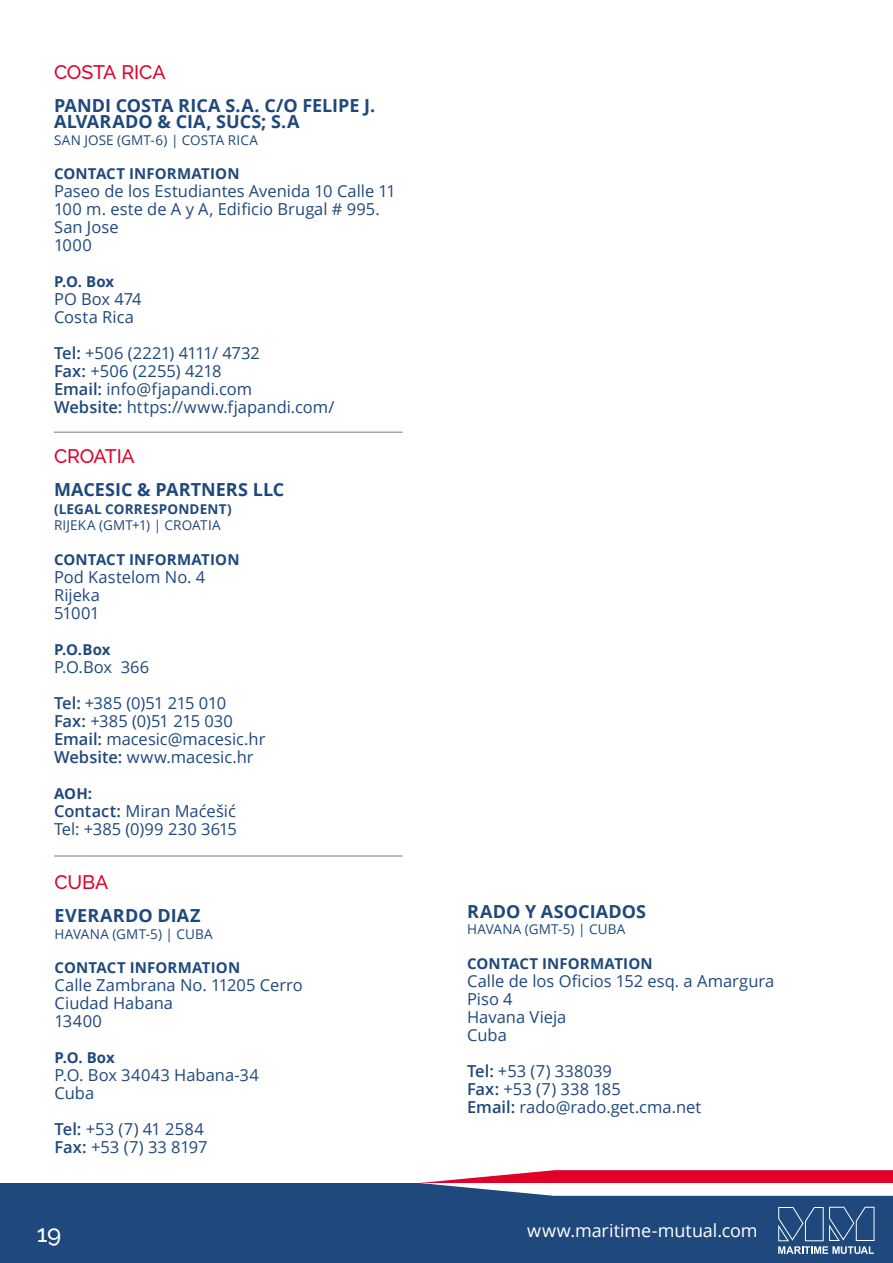
<style>
.page{position:relative;width:893px;height:1263px;background:#fff}
.page>*{position:absolute;margin:0;border:0;box-sizing:border-box;transform-origin:0 0}
.t1{font:500 24px "Raleway";color:#fff}
.body-copy{font:500 19.5px "Raleway";letter-spacing:-.01em;color:#e20029}
.body-copy-2{font:700 18px/16.5px "Open Sans";letter-spacing:.005em;color:#1f487c}
.t2{font:18px "Open Sans";letter-spacing:-.005em;color:#fff}
.body-copy-3{font:16.5px/18px "Open Sans";color:#1f487c}
.body-copy-4{font:16.5px "Open Sans";letter-spacing:-.02em;color:#1f487c}
.body-copy-5{font:700 15px "Open Sans";letter-spacing:.01em;color:#1f487c}
.body-copy-6{font:13.5px "Open Sans";letter-spacing:.015em;color:#1f487c}
.body-copy-7{font:700 13.5px "Open Sans";letter-spacing:.02em;color:#1f487c}
.s1{font-weight:600}
</style>
<div class="page">
<div style="left:0;top:1183px;width:893px;height:80px;background:#1f487c"></div>
<svg style="left:778px;top:1207px;width:96px;height:47px"></svg>
<svg style="left:420px;top:1170px;width:473px;height:26px;background:#e1849a"></svg>
<hr style="left:54px;top:432px;width:349px;height:1px;background:#787a7d">
<hr style="left:54px;top:856px;width:349px;height:1px;background:#787a7d">
<p class="body-copy" style="left:54px;top:61px;width:113px">COSTA RICA</p>
<p class="body-copy-2" style="left:54px;top:97px;width:323px">PANDI COSTA RICA S.A. C/O FELIPE J.<br>ALVARADO &amp; CIA, SUCS; S.A</p>
<p class="body-copy-6" style="left:54px;top:131px;width:205px">SAN JOSE (GMT-6) | COSTA RICA</p>
<p class="body-copy-5" style="left:54px;top:163px;width:187px">CONTACT INFORMATION</p>
<p class="body-copy-3" style="left:54px;top:182px;width:343px">Paseo de los Estudiantes Avenida 10 Calle 11<br>100 m. este de A y A, Edificio Brugal # 995.</p>
<p class="body-copy-3" style="left:54px;top:218px;width:66px">San Jose</p>
<p class="body-copy-3" style="left:54px;top:236px;width:39px">1000</p>
<p class="body-copy-5" style="left:54px;top:271px;width:62px">P.O. Box</p>
<p class="body-copy-3" style="left:54px;top:290px;width:89px">PO Box 474</p>
<p class="body-copy-3" style="left:54px;top:308px;width:81px">Costa Rica</p>
<p class="body-copy-3" style="left:54px;top:344px;width:208px"><span class="s1">Tel:</span> +506 (2221) 4111/ 4732</p>
<p class="body-copy-3" style="left:54px;top:362px;width:169px"><span class="s1">Fax:</span> +506 (2255) 4218</p>
<p class="body-copy-3" style="left:54px;top:380px;width:200px"><span class="s1">Email:</span> info@fjapandi.com</p>
<p class="body-copy-3" style="left:54px;top:398px;width:282px"><span class="s1">Website:</span> https://www.fjapandi.com/</p>
<p class="body-copy" style="left:54px;top:445px;width:82px">CROATIA</p>
<p class="body-copy-2" style="left:54px;top:481px;width:232px">MACESIC &amp; PARTNERS LLC</p>
<p class="body-copy-7" style="left:54px;top:499px;width:179px">(LEGAL CORRESPONDENT)</p>
<p class="body-copy-6" style="left:54px;top:516px;width:168px">RIJEKA (GMT+1) | CROATIA</p>
<p class="body-copy-5" style="left:54px;top:549px;width:187px">CONTACT INFORMATION</p>
<p class="body-copy-3" style="left:54px;top:567px;width:153px">Pod Kastelom No. 4</p>
<p class="body-copy-3" style="left:54px;top:585px;width:47px">Rijeka</p>
<p class="body-copy-3" style="left:54px;top:603px;width:47px">51001</p>
<p class="body-copy-5" style="left:54px;top:639px;width:58px">P.O.Box</p>
<p class="body-copy-3" style="left:54px;top:657px;width:97px">P.O.Box 366</p>
<p class="body-copy-4" style="left:54px;top:691px;width:174px"><span class="s1">Tel:</span> +385 (0)51 215 010</p>
<p class="body-copy-3" style="left:54px;top:711px;width:181px"><span class="s1">Fax:</span> +385 (0)51 215 030</p>
<p class="body-copy-3" style="left:54px;top:729px;width:213px"><span class="s1">Email:</span> macesic@macesic.hr</p>
<p class="body-copy-3" style="left:54px;top:747px;width:201px"><span class="s1">Website:</span> www.macesic.hr</p>
<p class="body-copy-5" style="left:54px;top:783px;width:40px">AOH:</p>
<p class="body-copy-3" style="left:54px;top:801px;width:184px"><span class="s1">Contact:</span> Miran Maćešić</p>
<p class="body-copy-3" style="left:54px;top:819px;width:184px">Tel: +385 (0)99 230 3615</p>
<p class="body-copy" style="left:55px;top:871px;width:55px">CUBA</p>
<p class="body-copy-2" style="left:55px;top:907px;width:147px">EVERARDO DIAZ</p>
<p class="body-copy-6" style="left:55px;top:924px;width:160px">HAVANA (GMT-5) | CUBA</p>
<p class="body-copy-5" style="left:55px;top:957px;width:187px">CONTACT INFORMATION</p>
<p class="body-copy-3" style="left:55px;top:976px;width:250px">Calle Zambrana No. 11205 Cerro</p>
<p class="body-copy-3" style="left:55px;top:994px;width:120px">Ciudad Habana</p>
<p class="body-copy-3" style="left:55px;top:1012px;width:49px">13400</p>
<p class="body-copy-5" style="left:55px;top:1047px;width:62px">P.O. Box</p>
<p class="body-copy-3" style="left:55px;top:1066px;width:206px">P.O. Box 34043 Habana-34</p>
<p class="body-copy-3" style="left:55px;top:1084px;width:41px">Cuba</p>
<p class="body-copy-3" style="left:55px;top:1120px;width:151px"><span class="s1">Tel:</span> +53 (7) 41 2584</p>
<p class="body-copy-3" style="left:55px;top:1138px;width:154px"><span class="s1">Fax:</span> +53 (7) 33 8197</p>
<p class="body-copy-2" style="left:467px;top:902px;width:180px">RADO Y ASOCIADOS</p>
<p class="body-copy-6" style="left:467px;top:920px;width:160px">HAVANA (GMT-5) | CUBA</p>
<p class="body-copy-5" style="left:467px;top:953px;width:187px">CONTACT INFORMATION</p>
<p class="body-copy-3" style="left:467px;top:971px;width:309px">Calle de los Oficios 152 esq. a Amargura</p>
<p class="body-copy-3" style="left:467px;top:989px;width:47px">Piso 4</p>
<p class="body-copy-3" style="left:467px;top:1007px;width:101px">Havana Vieja</p>
<p class="body-copy-3" style="left:467px;top:1025px;width:41px">Cuba</p>
<p class="body-copy-3" style="left:467px;top:1061px;width:146px"><span class="s1">Tel:</span> +53 (7) 338039</p>
<p class="body-copy-3" style="left:467px;top:1079px;width:155px"><span class="s1">Fax:</span> +53 (7) 338 185</p>
<p class="body-copy-3" style="left:467px;top:1097px;width:236px"><span class="s1">Email:</span> rado@rado.get.cma.net</p>
<p class="t1" style="left:37px;top:1220px;width:26px">19</p>
<p class="t2" style="left:527px;top:1218px;width:232px">www.maritime-mutual.com</p>
</div>
